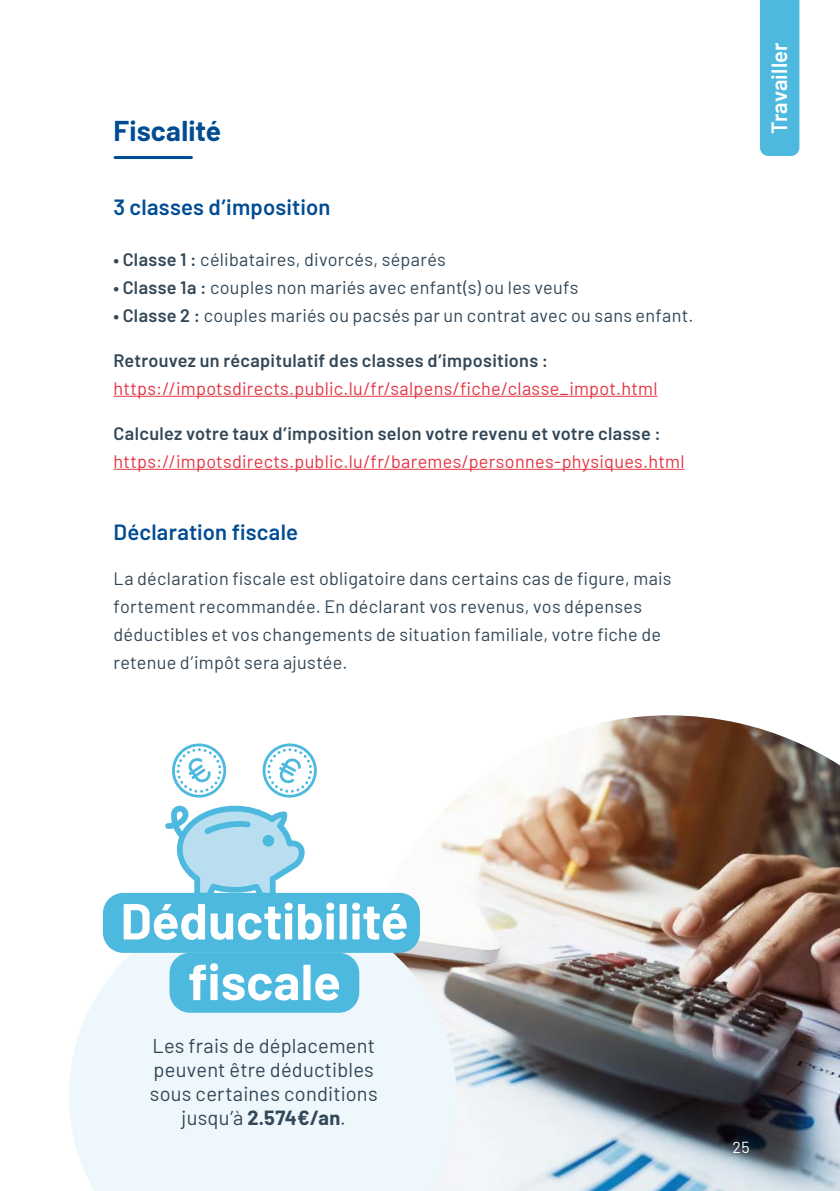
<style>
.page{position:relative;width:840px;height:1191px;background:#fff}
.page>*{position:absolute;margin:0;border:0;box-sizing:border-box;transform-origin:0 0}
.t1{font:700 50.6px/60.6px "Barlow";color:#fff;text-align:center}
.t2{font:700 28px "Barlow";letter-spacing:.005em;color:#004c94}
.t3{font:600 22px "Barlow";letter-spacing:.01em;color:#004c94}
.t4{font:600 22px "Barlow";letter-spacing:.01em;color:#fff}
.t5{font:20px/24px "Barlow";letter-spacing:.01em;color:#324757;text-align:center}
.t6{font:18px/28px "Barlow";letter-spacing:.015em;color:#324757}
.t7{font:18px "Barlow";letter-spacing:.015em;color:#e53443}
.t8{font:600 18px "Barlow";letter-spacing:.015em;color:#324757}
.t9{font:16px "Barlow";color:#fff}
.s1{font-weight:600}
.s2{font-weight:700}
</style>
<div class="page">
<img style="left:342px;top:715px;width:497px;height:476px">
<svg style="left:69px;top:902px;width:387px;height:289px;background:#edf5f8"></svg>
<div style="left:103px;top:893px;width:317px;height:60px;background:#4db9df;border-radius:20px"></div>
<div style="left:169px;top:952px;width:190px;height:60px;background:#4db9df;border-radius:20px"></div>
<svg style="left:165px;top:743px;width:155px;height:150px"></svg>
<hr style="left:115px;top:156px;width:76px;height:3px;background:#004c94">
<hr style="left:113px;top:396px;width:544px;height:1px;background:#e53443">
<hr style="left:113px;top:469px;width:571px;height:1px;background:#e53443">
<div style="left:760px;top:0;width:39px;height:156px;background:#4db9df"></div>
<h2 class="t2" style="left:113px;top:111px;width:109px">Fiscalité</h2>
<p class="t3" style="left:113px;top:191px;width:218px">3 classes d’imposition</p>
<p class="t6" style="left:113px;top:244px;width:334px"><span class="s1">• Classe 1 :</span> célibataires, divorcés, séparés</p>
<p class="t6" style="left:113px;top:272px;width:466px"><span class="s1">• Classe 1a :</span> couples non mariés avec enfant(s) ou les veufs</p>
<p class="t6" style="left:113px;top:300px;width:581px"><span class="s1">• Classe 2 :</span> couples mariés ou pacsés par un contrat avec ou sans enfant.</p>
<p class="t8" style="left:113px;top:347px;width:436px">Retrouvez un récapitulatif des classes d’impositions :</p>
<p class="t7" style="left:113px;top:375px;width:545px">https://impotsdirects.public.lu/fr/salpens/fiche/classe_impot.html</p>
<p class="t8" style="left:113px;top:420px;width:548px">Calculez votre taux d’imposition selon votre revenu et votre classe :</p>
<p class="t7" style="left:113px;top:448px;width:572px">https://impotsdirects.public.lu/fr/baremes/personnes-physiques.html</p>
<p class="t3" style="left:113px;top:515px;width:186px">Déclaration fiscale</p>
<p class="t6" style="left:113px;top:563px;width:559px">La déclaration fiscale est obligatoire dans certains cas de figure, mais fortement recommandée. En déclarant vos revenus, vos dépenses déductibles et vos changements de situation familiale, votre fiche de retenue d’impôt sera ajustée.</p>
<p class="t4" style="left:762px;top:134px;width:93px;rotate:-90deg">Travailler</p>
<h1 class="t1" style="left:120px;top:887px;width:289px">Déductibilité fiscale</h1>
<p class="t5" style="left:150px;top:1032px;width:229px">Les frais de déplacement peuvent être déductibles sous certaines conditions jusqu’à <span class="s2">2.574€/an</span>.</p>
<p class="t9" style="left:732px;top:1135px;width:19px">25</p>
</div>
